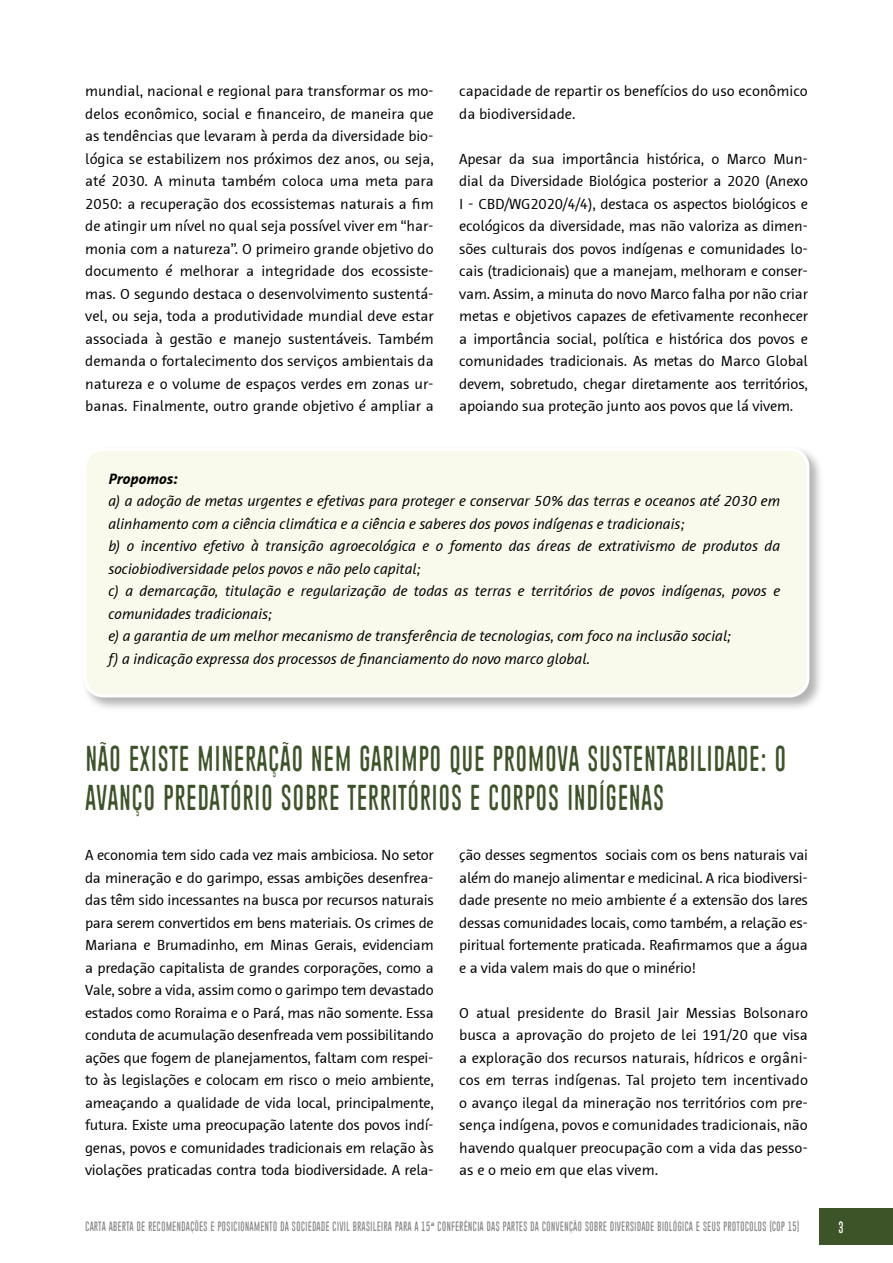
<style>
.page{position:relative;width:893px;height:1263px;background:#fff}
.page>*{position:absolute;margin:0;border:0;box-sizing:border-box;transform-origin:0 0}
.t1{font:36px/39px "Piparivahtiperhonen";color:#3d5328}
.t2{font:16.5px "Piparivahtiperhonen";color:#fff}
.t3{font:15px/22.5px "Schering Sans";color:#000;text-align:justify}
.t4{font:italic 15px/22.5px "Schering Sans";color:#000}
.t5{font:italic 700 15px "Schering Sans";color:#000}
.t6{font:13.5px "Piparivahtiperhonen";color:#878787}
.s1{font-family:"Bahnschrift";font-size:12px}
</style>
<div class="page">
<div style="left:819px;top:1208px;width:74px;height:37px;background:#3d5328"></div>
<div style="left:81px;top:445px;width:743px;height:267px;background:#000;opacity:.3"></div>
<div style="left:85px;top:449px;width:723px;height:247px;background:#f9faeb;border-radius:18px"></div>
<div style="left:84px;top:448px;width:725px;height:249px;border:3px solid #fff;border-radius:18px"></div>
<p class="t3" style="left:85px;top:80px;width:350px">mundial, nacional e regional para transformar os mo&shy;delos econômico, social e financeiro, de maneira que as tendências que levaram à perda da diversidade bio&shy;lógica se estabilizem nos próximos dez anos, ou seja, até 2030. A minuta também coloca uma meta para 2050: a recuperação dos ecossistemas naturais a fim de atingir um nível no qual seja possível viver em “har&shy;monia com a natureza”. O primeiro grande objetivo do documento é melhorar a integridade dos ecossiste&shy;mas. O segundo destaca o desenvolvimento sustentá&shy;vel, ou seja, toda a produtividade mundial deve estar associada à gestão e manejo sustentáveis. Também demanda o fortalecimento dos serviços ambientais da natureza e o volume de espaços verdes em zonas ur&shy;banas. Finalmente, outro grande objetivo é ampliar a</p>
<p class="t3" style="left:459px;top:80px;width:350px">capacidade de repartir os benefícios do uso econômico da biodiversidade.</p>
<p class="t3" style="left:459px;top:147px;width:350px">Apesar da sua importância histórica, o Marco Mun&shy;dial da Diversidade Biológica posterior a 2020 (Anexo I - CBD/WG2020/4/4), destaca os aspectos biológicos e ecológicos da diversidade, mas não valoriza as dimen&shy;sões culturais dos povos indígenas e comunidades lo&shy;cais (tradicionais) que a manejam, melhoram e conser&shy;vam. Assim, a minuta do novo Marco falha por não criar metas e objetivos capazes de efetivamente reconhecer a importância social, política e histórica dos povos e comunidades tradicionais. As metas do Marco Global devem, sobretudo, chegar diretamente aos territórios, apoiando sua proteção junto aos povos que lá vivem.</p>
<p class="t5" style="left:108px;top:469px;width:71px">Propomos:</p>
<p class="t4" style="left:108px;top:490px;width:673px">a) a adoção de metas urgentes e efetivas para proteger e conservar 50% das terras e oceanos até 2030 em alinhamento com a ciência climática e a ciência e saberes dos povos indígenas e tradicionais;<br>b) o incentivo efetivo à transição agroecológica e o fomento das áreas de extrativismo de produtos da sociobiodiversidade pelos povos e não pelo capital;<br>c) a demarcação, titulação e regularização de todas as terras e territórios de povos indígenas, povos e comunidades tradicionais;<br>e) a garantia de um melhor mecanismo de transferência de tecnologias, com foco na inclusão social;<br>f) a indicação expressa dos processos de financiamento do novo marco global.</p>
<h1 class="t1" style="left:85px;top:740px;width:703px">NÃO EXISTE MINERAÇÃO NEM GARIMPO QUE PROMOVA SUSTENTABILIDADE: O<br>AVANÇO PREDATÓRIO SOBRE TERRITÓRIOS E CORPOS INDÍGENAS</h1>
<p class="t3" style="left:85px;top:844px;width:350px">A economia tem sido cada vez mais ambiciosa. No setor da mineração e do garimpo, essas ambições desenfrea&shy;das têm sido incessantes na busca por recursos naturais para serem convertidos em bens materiais. Os crimes de Mariana e Brumadinho, em Minas Gerais, evidenciam a predação capitalista de grandes corporações, como a Vale, sobre a vida, assim como o garimpo tem devastado estados como Roraima e o Pará, mas não somente. Essa conduta de acumulação desenfreada vem possibilitando ações que fogem de planejamentos, faltam com respei&shy;to às legislações e colocam em risco o meio ambiente, ameaçando a qualidade de vida local, principalmente, futura. Existe uma preocupação latente dos povos indí&shy;genas, povos e comunidades tradicionais em relação às violações praticadas contra toda biodiversidade. A rela-</p>
<p class="t3" style="left:459px;top:844px;width:350px">ção desses segmentos sociais com os bens naturais vai além do manejo alimentar e medicinal. A rica biodiversi&shy;dade presente no meio ambiente é a extensão dos lares dessas comunidades locais, como também, a relação es&shy;piritual fortemente praticada. Reafirmamos que a água e a vida valem mais do que o minério!</p>
<p class="t3" style="left:459px;top:1001px;width:350px">O atual presidente do Brasil Jair Messias Bolsonaro busca a aprovação do projeto de lei 191/20 que visa a exploração dos recursos naturais, hídricos e orgâni&shy;cos em terras indígenas. Tal projeto tem incentivado o avanço ilegal da mineração nos territórios com pre&shy;sença indígena, povos e comunidades tradicionais, não havendo qualquer preocupação com a vida das pesso&shy;as e o meio em que elas vivem.</p>
<p class="t6" style="left:85px;top:1220px;width:715px">CARTA ABERTA DE RECOMENDAÇÕES E POSICIONAMENTO DA SOCIEDADE CIVIL BRASILEIRA PARA A 15<span class="s1">ª</span> CONFERÊNCIA DAS PARTES DA CONVENÇÃO SOBRE DIVERSIDADE BIOLÓGICA E SEUS PROTOCOLOS (COP 15)</p>
<p class="t2" style="left:838px;top:1219px;width:7px">3</p>
</div>
